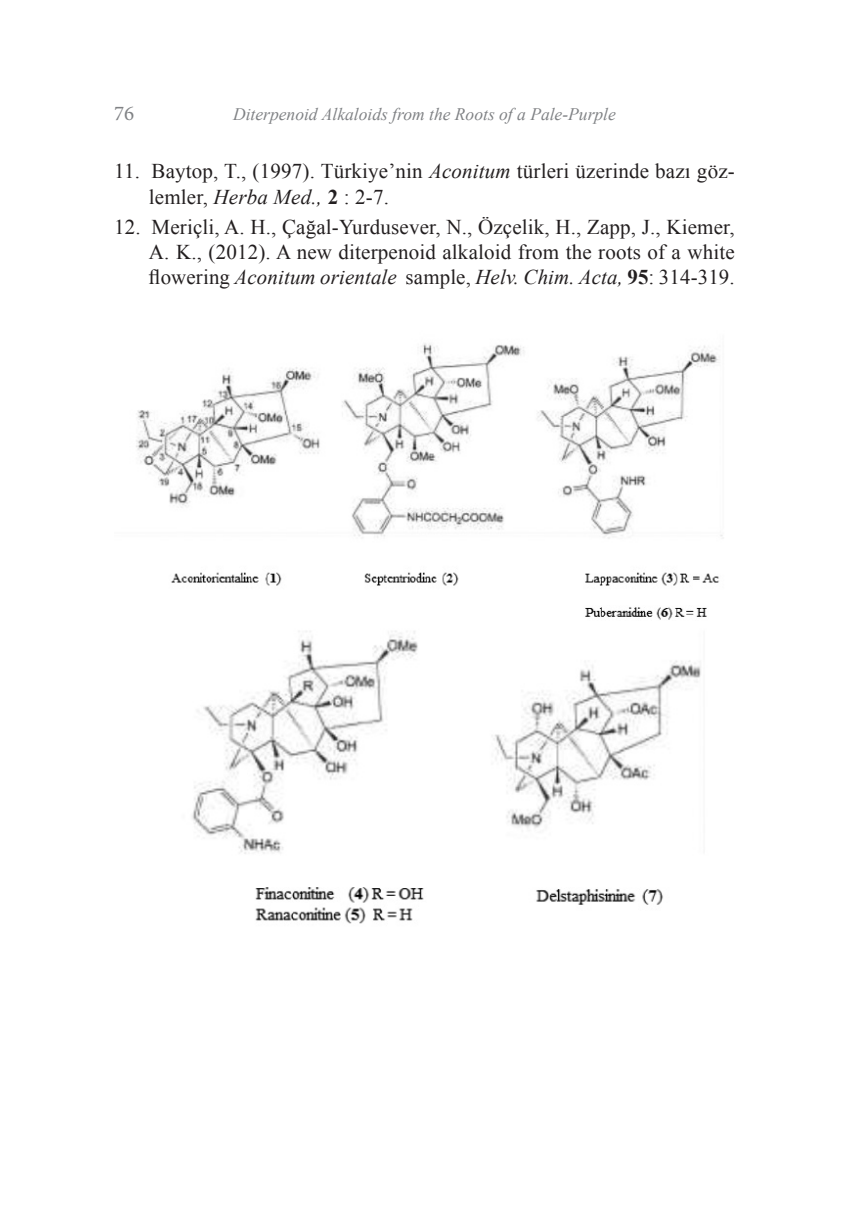
<style>
.page{position:relative;width:849px;height:1221px;background:#fff}
.page>*{position:absolute;margin:0;border:0;box-sizing:border-box;transform-origin:0 0}
.t1{font:21px/25.2px "Times New Roman";letter-spacing:.01em;color:#231f20}
.t2{font:21px "Minion Pro";color:#808285}
.t3{font:italic 17.5px "Times New Roman";color:#808285}
.s1{font-style:italic}
.s2{font-weight:700}
</style>
<div class="page">
<img style="left:136px;top:343px;width:587px;height:581px">
<p class="t2" style="left:114px;top:99px;width:22px">76</p>
<p class="t3" style="left:233px;top:102px;width:384px">Diterpenoid Alkaloids from the Roots of a Pale-Purple</p>
<p class="t1" style="left:149px;top:158px;width:587px;text-indent:-35px">11. Baytop, T., (1997). Türkiye’nin <span class="s1">Aconitum</span> türleri üzerinde bazı göz&shy;lemler, <span class="s1">Herba Med.,</span> <span class="s2">2</span> : 2-7.</p>
<p class="t1" style="left:149px;top:214px;width:587px;text-align:justify;text-indent:-35px">12. Meriçli, A. H., Çağal-Yurdusever, N., Özçelik, H., Zapp, J., Kiemer, A. K., (2012). A new diterpenoid alkaloid from the roots of a white flowering <span class="s1">Aconitum orientale</span> sample, <span class="s1">Helv. Chim. Acta,</span> <span class="s2">95</span>: 314-319.</p>
</div>
